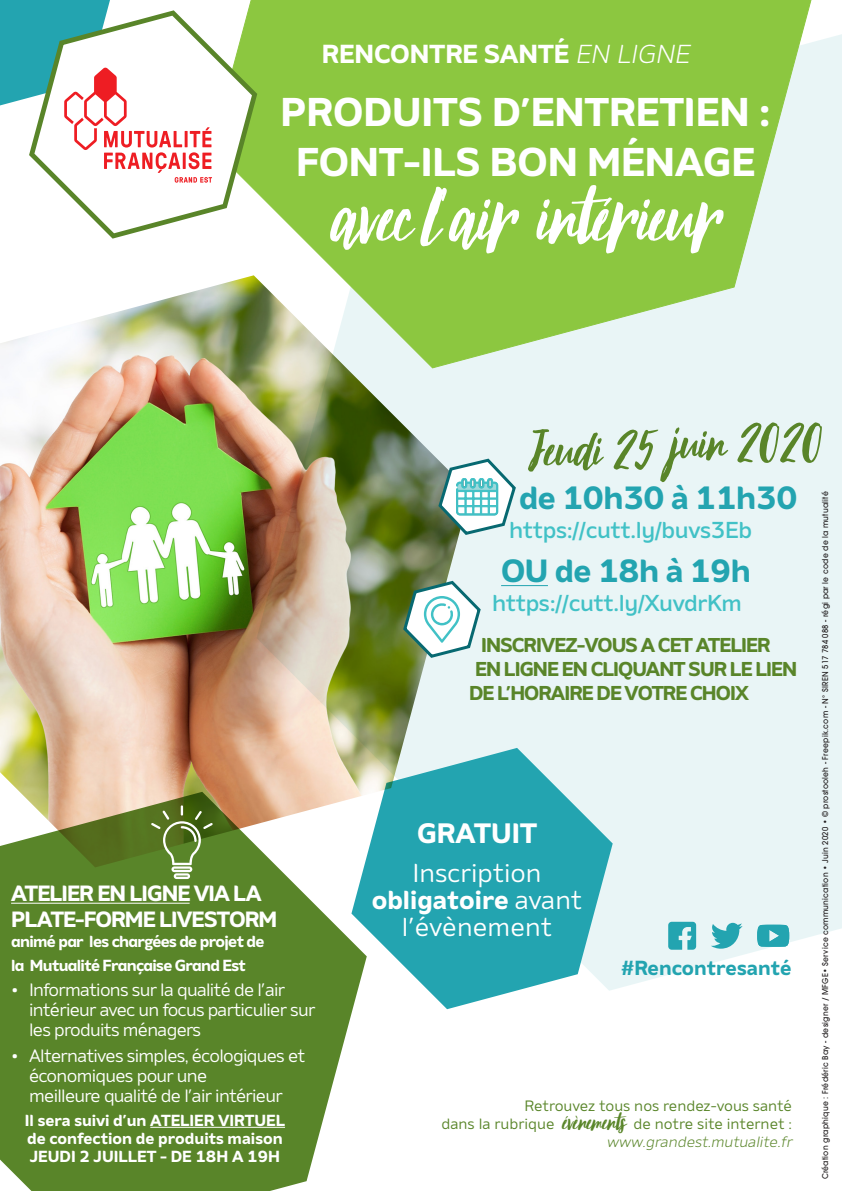
<style>
.page{position:relative;width:842px;height:1191px;background:#fff}
.page>*{position:absolute;margin:0;border:0;box-sizing:border-box;transform-origin:0 0}
.t1{font:99px "October Storm";color:#fff}
.t2{font:65px "October Storm";color:#598529}
.t3{font:700 40px/50px "Amino";color:#fff;text-align:center}
.t4{font:700 32px "Amino";letter-spacing:-.015em;color:#23a4b0}
.t5{font:700 28px "Amino";color:#fff}
.t6{font:26px/27px "Amino";color:#fff;text-align:center}
.t7{font:700 26px "Amino";color:#fff}
.t8{font:500 23px "Amino";letter-spacing:-.015em;color:#41c1c6}
.t9{font:700 22px/26.4px "Amino Alt";letter-spacing:-.04em;color:#fff}
.t10{font:700 20.3px "Amino";color:#23a4b0}
.t11{font:700 20px "Amino";letter-spacing:-.045em;color:#598529}
.t12{font:18px/20px "Amino";letter-spacing:-.04em;color:#fff}
.t13{font:700 16px/18px "Amino";color:#fff}
.t14{font:700 16px/24px "Amino Alt";letter-spacing:-.04em;color:#fff}
._05_Infos_Der{font:15px "Amino";color:#598529}
._05_Infos_Der-2{font:italic 300 15px "Amino";color:#598529}
.t15{font:500 8px "Avant Garde";letter-spacing:.03em;color:#231f20;scale:.95 1}
.s1{font-weight:300;font-style:italic}
.s2{font-weight:700}
.s3{font-family:"October Storm";font-size:30px}
</style>
<div class="page">
<div style="left:470px;top:34px;width:372px;height:956px;background:#e9f5f6"></div>
<svg style="left:0;top:867px;width:353px;height:324px;background:#648d37"></svg>
<svg style="left:351px;top:748px;width:262px;height:261px;background:#5bbac2"></svg>
<img style="left:0;top:287px;width:470px;height:580px">
<svg style="left:436px;top:457px;width:82px;height:79px"></svg>
<svg style="left:401px;top:579px;width:81px;height:80px"></svg>
<svg style="left:151px;top:805px;width:62px;height:74px;background:#68883d"></svg>
<svg style="left:711px;top:922px;width:32px;height:26px"></svg>
<svg style="left:757px;top:924px;width:32px;height:22px"></svg>
<svg style="left:668px;top:921px;width:28px;height:28px"></svg>
<hr style="left:501px;top:585px;width:47px;height:1px;background:#23a4b0">
<svg style="left:211px;top:0;width:605px;height:369px;background:#a1cf69"></svg>
<svg style="left:57px;top:10px;width:200px;height:229px"></svg>
<svg style="left:0;top:0;width:212px;height:183px"></svg>
<hr style="left:11px;top:903px;width:179px;height:1px;background:#fff">
<hr style="left:150px;top:1127px;width:135px;height:1px;background:#fff">
<p class="t7" style="left:322px;top:37px;width:374px">RENCONTRE SANTÉ <span class="s1">EN LIGNE</span></p>
<p class="t3" style="left:280px;top:86px;width:492px">PRODUITS D’ENTRETIEN :<br>FONT-ILS BON MÉNAGE</p>
<p class="t1" style="left:330px;top:169px;width:393px">avec l’air intérieur</p>
<p class="t9" style="left:11px;top:879px;width:268px">ATELIER EN LIGNE VIA LA<br>PLATE-FORME LIVESTORM</p>
<p class="t14" style="left:11px;top:928px;width:255px">animé par les chargées de projet de la Mutualité Française Grand Est</p>
<p class="t12" style="left:29px;top:979px;width:288px;text-indent:-18px">• Informations sur la qualité de l’air intérieur avec un focus particulier sur les produits ménagers</p>
<p class="t12" style="left:29px;top:1045px;width:278px;text-indent:-18px">• Alternatives simples, écologiques et économiques pour une<br>meilleure qualité de l’air intérieur</p>
<p class="t13" style="left:25px;top:1110px;width:262px">Il sera suivi d’un ATELIER VIRTUEL de confection de produits maison<br>JEUDI 2 JUILLET - DE 18H A 19H</p>
<p class="t2" style="left:530px;top:411px;width:294px">Jeudi 25 juin 2020</p>
<p class="t4" style="left:519px;top:478px;width:280px">de 10h30 à 11h30</p>
<p class="t8" style="left:509px;top:516px;width:245px">https://cutt.ly/buvs3Eb</p>
<p class="t4" style="left:501px;top:551px;width:251px">OU de 18h à 19h</p>
<p class="t8" style="left:492px;top:589px;width:251px">https://cutt.ly/XuvdrKm</p>
<p class="t11" style="left:481px;top:633px;width:291px">INSCRIVEZ-VOUS A CET ATELIER</p>
<p class="t11" style="left:475px;top:657px;width:324px">EN LIGNE EN CLIQUANT SUR LE LIEN</p>
<p class="t11" style="left:469px;top:681px;width:281px">DE L’HORAIRE DE VOTRE CHOIX</p>
<p class="t15" style="left:820px;top:1179px;width:725px;rotate:-90deg">Création graphique : Frédéric Bay - designer / MFGE• Service communication • Juin 2020 • © prostooleh - Freepik.com - N° SIREN 517 784 088 - régi par le code de la mutualité</p>
<p class="t5" style="left:417px;top:816px;width:121px">GRATUIT</p>
<p class="t6" style="left:412px;top:858px;width:131px">Inscription</p>
<p class="t6" style="left:372px;top:885px;width:212px"><span class="s2">obligatoire</span> avant l’évènement</p>
<p class="t10" style="left:621px;top:955px;width:172px">#Rencontresanté</p>
<p class="_05_Infos_Der" style="left:525px;top:1096px;width:269px">Retrouvez tous nos rendez-vous santé</p>
<p class="_05_Infos_Der" style="left:441px;top:1114px;width:352px">dans la rubrique <span class="s3">évènements</span> de notre site internet :</p>
<p class="_05_Infos_Der-2" style="left:606px;top:1132px;width:190px">www.grandest.mutualite.fr</p>
</div>
